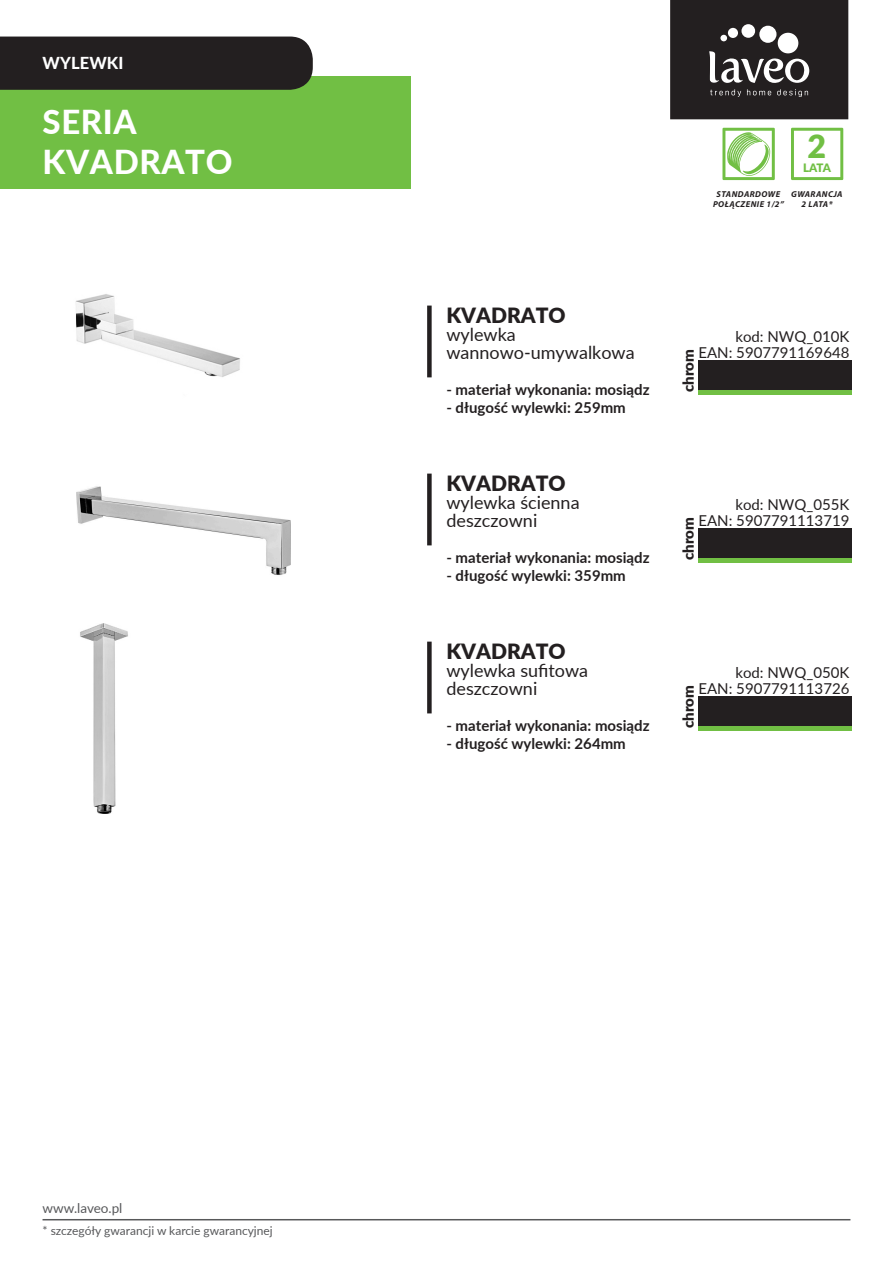
<style>
.page{position:relative;width:893px;height:1263px;background:#fff}
.page>*{position:absolute;margin:0;border:0;box-sizing:border-box;transform-origin:0 0}
.t1{font:800 33px/39.6px "Lato";letter-spacing:.02em;color:#fff}
.t2{font:900 32.1px "Lato";color:#71bf44}
.t3{font:900 21px "Lato";color:#231f20}
.t4{font:18px/18px "Lato";color:#231f20}
.t5{font:800 16.5px "Lato";letter-spacing:.005em;color:#fff}
.t6{font:700 15px "Lato";color:#231f20}
.t7{font:15px/16.5px "Lato";color:#231f20;text-align:right}
.t8{font:900 15px "Lato";color:#231f20}
.t9{font:13.5px "Lato";color:#57585a}
.t10{font:12px "Lato";color:#57585a}
.t11{font:900 11.55px "Lato";color:#71bf44}
.t12{font:italic 700 8.55px/10.4px "Myriad Pro";letter-spacing:.055em;color:#231f20;text-align:center}
</style>
<div class="page">
<img style="left:75px;top:294px;width:165px;height:83px">
<hr style="left:43px;top:1219px;width:807px;height:1px;background:#57585a">
<svg style="left:670px;top:0;width:178px;height:119px;background:#383435"></svg>
<div style="left:0;top:76px;width:411px;height:113px;background:#71bf44"></div>
<div style="left:0;top:37px;width:313px;height:53px;background:#231f20"></div>
<div style="left:698px;top:360px;width:153px;height:30px;background:#231f20"></div>
<hr style="left:698px;top:390px;width:153px;height:4px;background:#71bf44">
<div style="left:698px;top:528px;width:153px;height:30px;background:#231f20"></div>
<hr style="left:698px;top:558px;width:153px;height:4px;background:#71bf44">
<div style="left:698px;top:696px;width:153px;height:30px;background:#231f20"></div>
<hr style="left:698px;top:726px;width:153px;height:4px;background:#71bf44">
<img style="left:76px;top:486px;width:214px;height:89px">
<img style="left:80px;top:623px;width:48px;height:190px">
<div style="left:427px;top:306px;width:5px;height:71px;background:#231f20"></div>
<div style="left:427px;top:474px;width:5px;height:71px;background:#231f20"></div>
<div style="left:427px;top:642px;width:5px;height:71px;background:#231f20"></div>
<svg style="left:791px;top:128px;width:52px;height:52px"></svg>
<svg style="left:722px;top:128px;width:53px;height:52px"></svg>
<p class="t5" style="left:43px;top:51px;width:82px">WYLEWKI</p>
<h1 class="t1" style="left:43px;top:101px;width:192px">SERIA<br>KVADRATO</h1>
<h2 class="t2" style="left:808px;top:122px;width:20px">2</h2>
<p class="t11" style="left:803px;top:159px;width:29px">LATA</p>
<p class="t12" style="left:791px;top:188px;width:53px">GWARANCJA<br>2 LATA*</p>
<p class="t12" style="left:713px;top:188px;width:72px">STANDARDOWE<br>POŁĄCZENIE 1/2”</p>
<h3 class="t3" style="left:446px;top:300px;width:121px">KVADRATO</h3>
<p class="t4" style="left:446px;top:325px;width:190px">wylewka wannowo-umywalkowa</p>
<p class="t6" style="left:446px;top:379px;width:205px">- materiał wykonania: mosiądz</p>
<p class="t6" style="left:446px;top:397px;width:181px">- długość wylewki: 259mm</p>
<h3 class="t3" style="left:446px;top:468px;width:121px">KVADRATO</h3>
<p class="t4" style="left:446px;top:493px;width:135px">wylewka ścienna deszczowni</p>
<p class="t6" style="left:446px;top:547px;width:205px">- materiał wykonania: mosiądz</p>
<p class="t6" style="left:446px;top:565px;width:181px">- długość wylewki: 359mm</p>
<h3 class="t3" style="left:446px;top:636px;width:121px">KVADRATO</h3>
<p class="t4" style="left:446px;top:661px;width:143px">wylewka sufitowa deszczowni</p>
<p class="t6" style="left:446px;top:715px;width:205px">- materiał wykonania: mosiądz</p>
<p class="t6" style="left:446px;top:733px;width:181px">- długość wylewki: 264mm</p>
<p class="t7" style="left:698px;top:327px;width:152px">kod: NWQ_010K<br>EAN: 5907791169648</p>
<p class="t8" style="left:677px;top:392px;width:45px;rotate:-90deg">chrom</p>
<p class="t7" style="left:698px;top:495px;width:152px">kod: NWQ_055K<br>EAN: 5907791113719</p>
<p class="t8" style="left:677px;top:560px;width:45px;rotate:-90deg">chrom</p>
<p class="t7" style="left:698px;top:663px;width:152px">kod: NWQ_050K<br>EAN: 5907791113726</p>
<p class="t8" style="left:677px;top:728px;width:45px;rotate:-90deg">chrom</p>
<p class="t9" style="left:43px;top:1198px;width:81px">www.laveo.pl</p>
<p class="t10" style="left:43px;top:1222px;width:232px">* szczegóły gwarancji w karcie gwarancyjnej</p>
</div>
